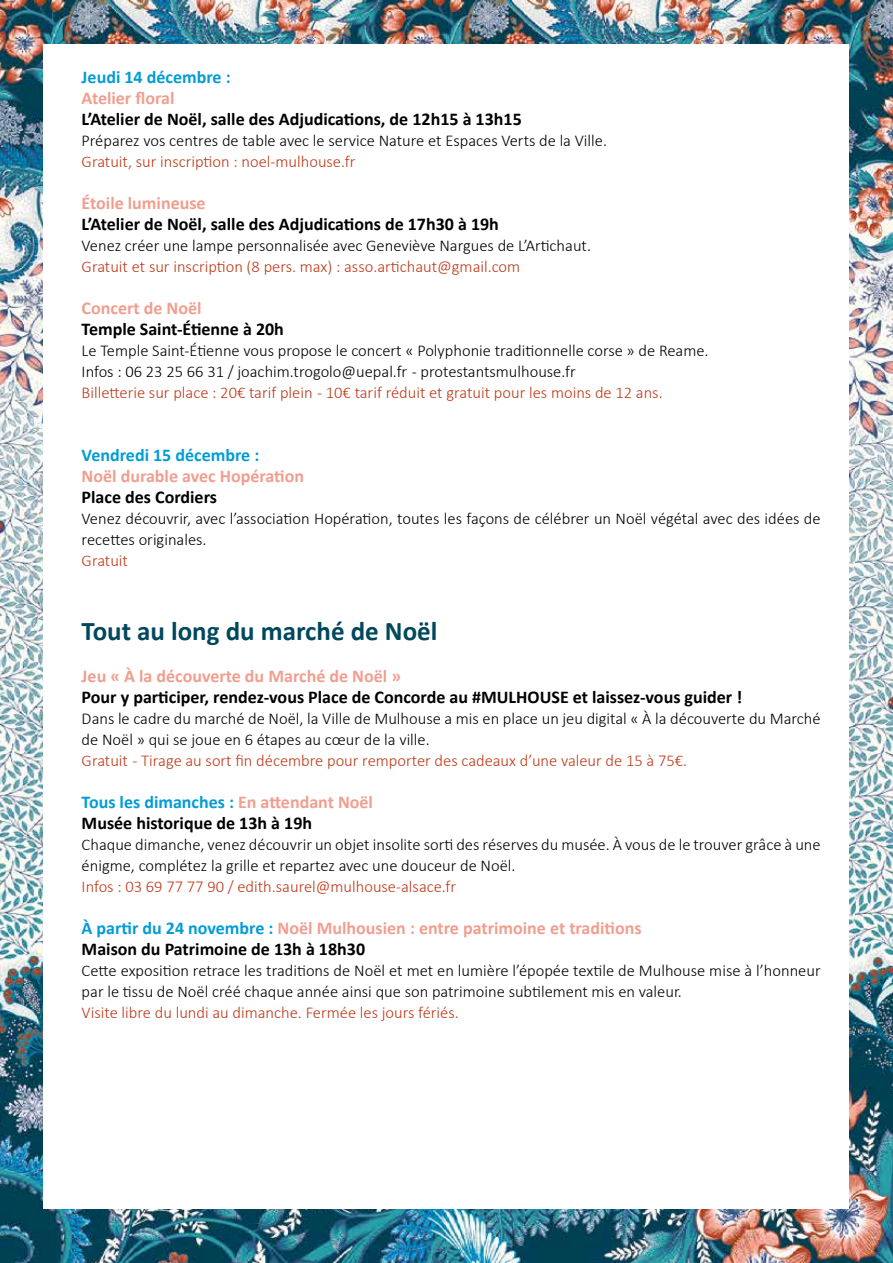
<style>
.page{position:relative;width:893px;height:1263px;background:#fff}
.page>*{position:absolute;margin:0;border:0;box-sizing:border-box;transform-origin:0 0}
.t1{font:700 27px "Calibri";color:#02485c}
.t2{font:700 18px/21px "Calibri";color:#000}
.t3{font:700 18px/21px "Calibri";color:#f19e8f}
.t4{font:700 18px "Calibri";color:#039cd5}
.t5{font:300 16.5px/21px "Calibri";color:#000}
.t6{font:300 16.5px/21px "Calibri";color:#020203}
.t7{font:300 16.5px "Calibri";color:#be3918}
.t8{font:300 16.5px "Calibri";color:#bf3a18}
.s1{color:#039cd5}
.s2{color:#f19e8f}
.s3{color:#000}
</style>
<div class="page">
<img style="left:0;top:0;width:893px;height:1263px">
<div style="left:44px;top:45px;width:805px;height:1164px;background:#fff"></div>
<p class="t4" style="left:82px;top:64px;width:151px">Jeudi 14 décembre :</p>
<p class="t3" style="left:82px;top:87px;width:94px">Atelier floral</p>
<p class="t2" style="left:82px;top:108px;width:442px">L’Atelier de Noël, salle des Adjudications, de 12h15 à 13h15</p>
<p class="t5" style="left:82px;top:129px;width:527px">Préparez vos centres de table avec le service Nature et Espaces Verts de la Ville.</p>
<p class="t7" style="left:82px;top:151px;width:275px">Gratuit, sur inscription : noel-mulhouse.fr</p>
<p class="t3" style="left:82px;top:192px;width:126px">Étoile lumineuse</p>
<p class="t2" style="left:82px;top:213px;width:419px">L’Atelier de Noël, salle des Adjudications de 17h30 à 19h</p>
<p class="t5" style="left:82px;top:234px;width:511px">Venez créer une lampe personnalisée avec Geneviève Nargues de L’Artichaut.</p>
<p class="t7" style="left:82px;top:256px;width:440px">Gratuit et sur inscription (8 pers. max) : asso.artichaut@gmail.com</p>
<p class="t3" style="left:82px;top:297px;width:121px">Concert de Noël</p>
<p class="t2" style="left:82px;top:318px;width:204px">Temple Saint-Étienne à 20h</p>
<p class="t5" style="left:82px;top:339px;width:628px">Le Temple Saint-Étienne vous propose le concert « Polyphonie traditionnelle corse » de Reame.<br>Infos : 06 23 25 66 31 / joachim.trogolo@uepal.fr - protestantsmulhouse.fr</p>
<p class="t7" style="left:82px;top:382px;width:583px">Billetterie sur place : 20€ tarif plein - 10€ tarif réduit et gratuit pour les moins de 12 ans.</p>
<p class="t4" style="left:82px;top:442px;width:179px">Vendredi 15 décembre :</p>
<p class="t3" style="left:82px;top:465px;width:224px">Noël durable avec Hopération</p>
<p class="t2" style="left:82px;top:486px;width:137px">Place des Cordiers</p>
<p class="t5" style="left:82px;top:507px;width:740px">Venez découvrir, avec l’association Hopération, toutes les façons de célébrer un Noël végétal avec des idées de recettes originales.</p>
<p class="t7" style="left:82px;top:550px;width:48px">Gratuit</p>
<h1 class="t1" style="left:82px;top:612px;width:357px">Tout au long du marché de Noël</h1>
<p class="t3" style="left:82px;top:665px;width:321px">Jeu « À la découverte du Marché de Noël »</p>
<p class="t2" style="left:82px;top:686px;width:662px">Pour y participer, rendez-vous Place de Concorde au #MULHOUSE et laissez-vous guider !</p>
<p class="t5" style="left:82px;top:708px;width:740px">Dans le cadre du marché de Noël, la Ville de Mulhouse a mis en place un jeu digital « À la découverte du Marché de Noël » qui se joue en 6 étapes au cœur de la ville.</p>
<p class="t8" style="left:82px;top:750px;width:607px">Gratuit - Tirage au sort fin décembre pour remporter des cadeaux d’une valeur de 15 à 75€.</p>
<p class="t2" style="left:82px;top:791px;width:293px"><span class="s1">Tous les dimanches :</span> <span class="s2">En attendant Noël<br></span>Musée historique de 13h à 19h</p>
<p class="t6" style="left:82px;top:834px;width:740px">Chaque dimanche, venez découvrir un objet insolite sorti des réserves du musée. À vous de le trouver grâce à une énigme, complétez la grille et repartez avec une douceur de Noël.</p>
<p class="t7" style="left:82px;top:876px;width:376px">Infos : 03 69 77 77 90 / edith.saurel@mulhouse-alsace.fr</p>
<p class="t3" style="left:82px;top:917px;width:561px"><span class="s1">À partir du 24 novembre :</span> Noël Mulhousien : entre patrimoine et traditions<br><span class="s3">Maison du Patrimoine de 13h à 18h30</span></p>
<p class="t6" style="left:82px;top:960px;width:741px">Cette exposition retrace les traditions de Noël et met en lumière l’épopée textile de Mulhouse mise à l’honneur par le tissu de Noël créé chaque année ainsi que son patrimoine subtilement mis en valeur.</p>
<p class="t7" style="left:82px;top:1002px;width:379px">Visite libre du lundi au dimanche. Fermée les jours fériés.</p>
</div>
